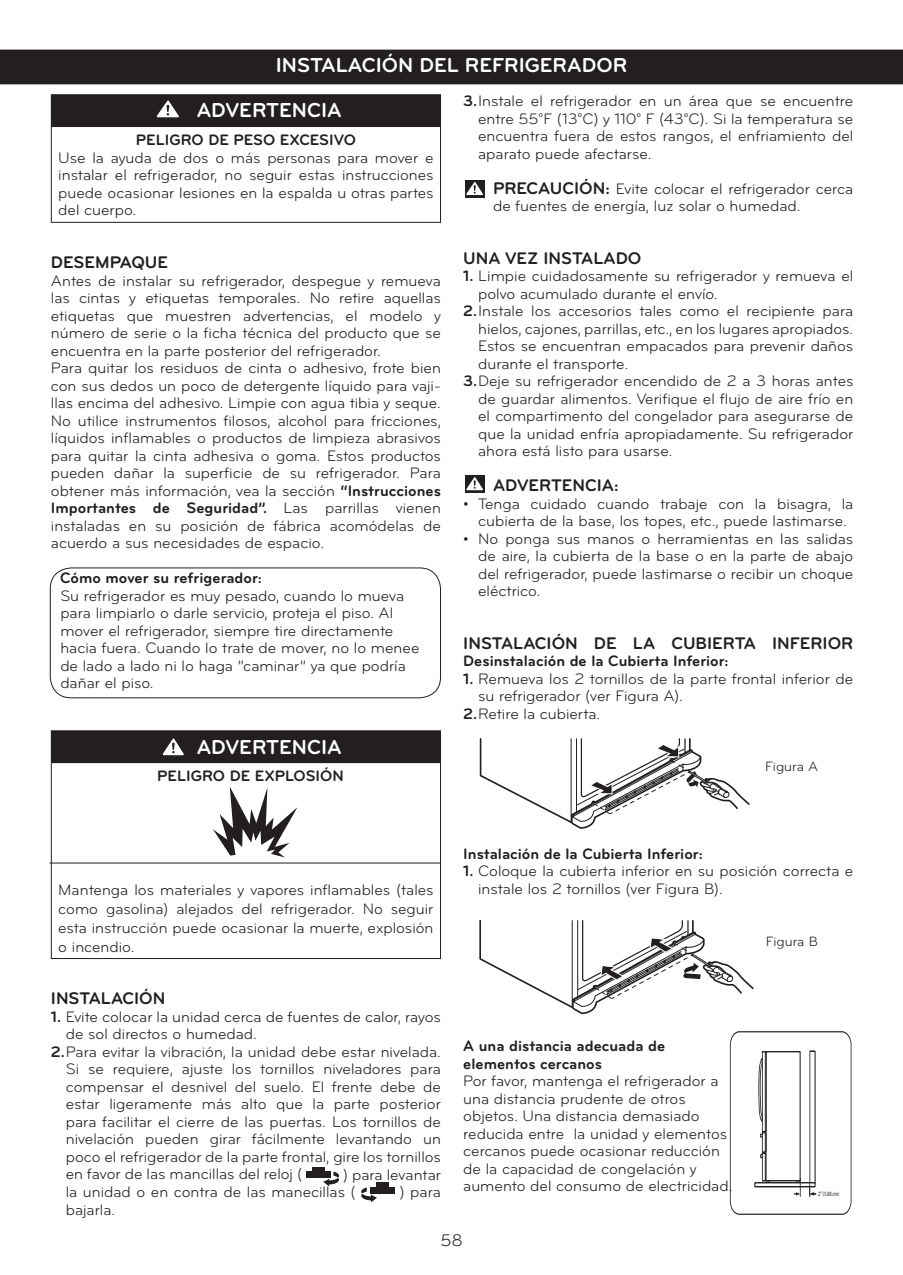
<style>
.page{position:relative;width:903px;height:1275px;background:#fff}
.page>*{position:absolute;margin:0;border:0;box-sizing:border-box;transform-origin:0 0}
.t1{font:700 21px "Bryant LG";color:#fff}
.t2{font:700 17.5px "Bryant LG";color:#231f20}
.t3{font:17.5px "Bryant LG";color:#231f20}
.t4{font:15.75px/17.5px "Bryant LG";color:#231f20}
.t5{font:700 15.75px/17.5px "Bryant LG";color:#231f20}
.t6{font:14px "Bryant LG";color:#231f20}
.t7{font:6.48px "Helvetica";color:#231f20;scale:.67 1}
.s1{font-weight:700}
.s2{font-weight:700;font-size:17.5px}
</style>
<div class="page">
<div style="left:0;top:50px;width:903px;height:34px;background:#231f20"></div>
<svg style="left:213px;top:787px;width:84px;height:70px"></svg>
<hr style="left:50px;top:863px;width:390px;height:1px;background:#231f20">
<svg style="left:479px;top:920px;width:275px;height:94px"></svg>
<svg style="left:479px;top:738px;width:271px;height:91px"></svg>
<div style="left:50px;top:567px;width:391px;height:131px;border:1px solid #231f20;border-radius:21px"></div>
<div style="left:465px;top:180px;width:19px;height:17px;background:#231f20"></div>
<svg style="left:466px;top:182px;width:17px;height:13px"></svg>
<svg style="left:465px;top:475px;width:19px;height:18px"></svg>
<svg style="left:466px;top:477px;width:17px;height:13px"></svg>
<div style="left:51px;top:95px;width:389px;height:32px;background:#231f20"></div>
<hr style="left:51px;top:94px;width:390px;height:1px;background:#231f20">
<hr style="left:440px;top:95px;width:1px;height:31px;background:#231f20">
<hr style="left:51px;top:126px;width:390px;height:1px;background:#231f20">
<hr style="left:51px;top:127px;width:1px;height:95px;background:#231f20">
<hr style="left:440px;top:127px;width:1px;height:95px;background:#231f20">
<hr style="left:51px;top:222px;width:390px;height:1px;background:#231f20">
<div style="left:51px;top:731px;width:389px;height:32px;background:#231f20"></div>
<hr style="left:51px;top:730px;width:390px;height:1px;background:#231f20">
<hr style="left:440px;top:731px;width:1px;height:31px;background:#231f20">
<hr style="left:51px;top:762px;width:390px;height:1px;background:#231f20">
<hr style="left:51px;top:763px;width:1px;height:195px;background:#231f20">
<hr style="left:440px;top:763px;width:1px;height:195px;background:#231f20">
<hr style="left:51px;top:958px;width:390px;height:1px;background:#231f20">
<svg style="left:323px;top:1171px;width:16px;height:15px"></svg>
<div style="left:306px;top:1171px;width:24px;height:6px;background:#231f20"></div>
<div style="left:312px;top:1167px;width:12px;height:7px;background:#231f20"></div>
<svg style="left:361px;top:1187px;width:16px;height:15px"></svg>
<div style="left:370px;top:1187px;width:24px;height:6px;background:#231f20"></div>
<div style="left:376px;top:1183px;width:12px;height:7px;background:#231f20"></div>
<svg style="left:162px;top:754px;width:22px;height:2px"></svg>
<svg style="left:163px;top:738px;width:21px;height:17px"></svg>
<div style="left:155px;top:98px;width:26px;height:22px;background:linear-gradient(to right,#231f20,#231f20)"></div>
<svg style="left:157px;top:100px;width:22px;height:17px"></svg>
<svg style="left:730px;top:1031px;width:121px;height:184px"></svg>
<h1 class="t1" style="left:276px;top:52px;width:353px">INSTALACIÓN DEL REFRIGERADOR</h1>
<h1 class="t1" style="left:197px;top:97px;width:147px">ADVERTENCIA</h1>
<p class="t5" style="left:136px;top:131px;width:221px">PELIGRO DE PESO EXCESIVO</p>
<p class="t4" style="left:58px;top:149px;width:377px;text-align:justify">Use la ayuda de dos o más personas para mover e instalar el refrigerador, no seguir estas instrucciones puede ocasionar lesiones en la espalda u otras partes del cuerpo.</p>
<p class="t2" style="left:51px;top:252px;width:119px">DESEMPAQUE</p>
<p class="t4" style="left:51px;top:272px;width:392px">Antes de instalar su refrigerador, despegue y remueva las cintas y etiquetas temporales. No retire aquellas etiquetas que muestren advertencias, el modelo y número de serie o la ficha técnica del producto que se encuentra en la parte posterior del refrigerador.<br>Para quitar los residuos de cinta o adhesivo, frote bien con sus dedos un poco de detergente líquido para vaji&shy;llas encima del adhesivo. Limpie con agua tibia y seque.<br>No utilice instrumentos filosos, alcohol para fricciones, líquidos inflamables o productos de limpieza abrasivos para quitar la cinta adhesiva o goma. Estos productos pueden dañar la superficie de su refrigerador. Para obtener más información, vea la sección <span class="s1">“Instrucciones Importantes de Seguridad”.</span> Las parrillas vienen instaladas en su posición de fábrica acomódelas de acuerdo a sus necesidades de espacio.</p>
<p class="t5" style="left:60px;top:569px;width:203px">Cómo mover su refrigerador:</p>
<p class="t4" style="left:60px;top:587px;width:361px">Su refrigerador es muy pesado, cuando lo mueva para limpiarlo o darle servicio, proteja el piso. Al mover el refrigerador, siempre tire directamente hacia fuera. Cuando lo trate de mover, no lo menee de lado a lado ni lo haga “caminar” ya que podría dañar el piso.</p>
<h1 class="t1" style="left:197px;top:733px;width:147px">ADVERTENCIA</h1>
<p class="t5" style="left:157px;top:767px;width:188px">PELIGRO DE EXPLOSIÓN</p>
<p class="t4" style="left:478px;top:92px;width:377px;text-align:justify;text-indent:-15px"><span class="s1">3.</span>Instale el refrigerador en un área que se encuentre entre 55°F (13°C) y 110° F (43°C). Si la temperatura se encuentra fuera de estos rangos, el enfriamiento del aparato puede afectarse.</p>
<p class="t4" style="left:493px;top:180px;width:362px"><span class="s2">PRECAUCIÓN:</span> Evite colocar el refrigerador cerca de fuentes de energía, luz solar o humedad.</p>
<p class="t2" style="left:463px;top:247px;width:180px">UNA VEZ INSTALADO</p>
<p class="t4" style="left:463px;top:267px;width:392px"><span class="s1">1.</span> Limpie cuidadosamente su refrigerador y remueva el</p>
<p class="t4" style="left:478px;top:285px;width:241px">polvo acumulado durante el envío.</p>
<p class="t4" style="left:463px;top:302px;width:391px"><span class="s1">2.</span>Instale los accesorios tales como el recipiente para</p>
<p class="t4" style="left:478px;top:320px;width:377px">hielos, cajones, parrillas, etc., en los lugares apropiados.</p>
<p class="t4" style="left:478px;top:337px;width:377px">Estos se encuentran empacados para prevenir daños</p>
<p class="t4" style="left:478px;top:355px;width:152px">durante el transporte.</p>
<p class="t4" style="left:463px;top:372px;width:392px"><span class="s1">3.</span>Deje su refrigerador encendido de 2 a 3 horas antes</p>
<p class="t4" style="left:478px;top:390px;width:377px">de guardar alimentos. Verifique el flujo de aire frío en</p>
<p class="t4" style="left:478px;top:407px;width:377px">el compartimento del congelador para asegurarse de</p>
<p class="t4" style="left:478px;top:425px;width:377px">que la unidad enfría apropiadamente. Su refrigerador</p>
<p class="t4" style="left:478px;top:442px;width:196px">ahora está listo para usarse.</p>
<p class="t2" style="left:493px;top:474px;width:127px">ADVERTENCIA:</p>
<p class="t4" style="left:463px;top:495px;width:392px;text-align:center">• Tenga cuidado cuando trabaje con la bisagra, la cubierta de la base, los topes, etc., puede lastimarse.</p>
<p class="t4" style="left:478px;top:530px;width:377px;text-align:justify;text-indent:-15px">• No ponga sus manos o herramientas en las salidas de aire, la cubierta de la base o en la parte de abajo del refrigerador, puede lastimarse o recibir un choque eléctrico.</p>
<p class="t2" style="left:463px;top:632px;width:392px">INSTALACIÓN DE LA CUBIERTA INFERIOR</p>
<p class="t5" style="left:463px;top:652px;width:267px">Desinstalación de la Cubierta Inferior:</p>
<p class="t4" style="left:463px;top:670px;width:391px"><span class="s1">1.</span> Remueva los 2 tornillos de la parte frontal inferior de</p>
<p class="t4" style="left:478px;top:687px;width:206px">su refrigerador (ver Figura A).</p>
<p class="t4" style="left:463px;top:705px;width:138px"><span class="s1">2.</span>Retire la cubierta.</p>
<p class="t6" style="left:765px;top:758px;width:54px">Figura A</p>
<p class="t4" style="left:58px;top:880px;width:377px;line-height:18.9px;text-align:justify">Mantenga los materiales y vapores inflamables (tales como gasolina) alejados del refrigerador. No seguir esta instrucción puede ocasionar la muerte, explosión o incendio.</p>
<p class="t2" style="left:51px;top:988px;width:116px">INSTALACIÓN</p>
<p class="t4" style="left:51px;top:1008px;width:392px"><span class="s1">1.</span> Evite colocar la unidad cerca de fuentes de calor, rayos</p>
<p class="t4" style="left:66px;top:1026px;width:193px">de sol directos o humedad.</p>
<p class="t4" style="left:51px;top:1043px;width:392px"><span class="s1">2.</span>Para evitar la vibración, la unidad debe estar nivelada.</p>
<p class="t4" style="left:66px;top:1061px;width:377px">Si se requiere, ajuste los tornillos niveladores para</p>
<p class="t4" style="left:66px;top:1078px;width:377px">compensar el desnivel del suelo. El frente debe de</p>
<p class="t4" style="left:66px;top:1096px;width:377px">estar ligeramente más alto que la parte posterior</p>
<p class="t4" style="left:66px;top:1113px;width:377px">para facilitar el cierre de las puertas. Los tornillos de</p>
<p class="t4" style="left:66px;top:1131px;width:377px">nivelación pueden girar fácilmente levantando un</p>
<p class="t4" style="left:66px;top:1148px;width:377px">poco el refrigerador de la parte frontal, gire los tornillos</p>
<p class="t4" style="left:66px;top:1166px;width:238px">en favor de las mancillas del reloj (</p>
<p class="t4" style="left:66px;top:1166px;width:377px;text-indent:277px">) para levantar la unidad o en contra de las manecillas (</p>
<p class="t4" style="left:400px;top:1183px;width:43px">) para</p>
<p class="t4" style="left:66px;top:1201px;width:51px">bajarla.</p>
<p class="t5" style="left:463px;top:845px;width:241px">Instalación de la Cubierta Inferior:</p>
<p class="t4" style="left:478px;top:862px;width:377px;text-indent:-15px"><span class="s1">1.</span> Coloque la cubierta inferior en su posición correcta e instale los 2 tornillos (ver Figura B).</p>
<p class="t6" style="left:766px;top:933px;width:54px">Figura B</p>
<p class="t5" style="left:463px;top:1037px;width:203px">A una distancia adecuada de elementos cercanos</p>
<p class="t4" style="left:463px;top:1072px;width:271px">Por favor, mantenga el refrigerador a una distancia prudente de otros objetos. Una distancia demasiado reducida entre la unidad y elementos cercanos puede ocasionar reducción de la capacidad de congelación y aumento del consumo de electricidad.</p>
<p class="t7" style="left:818px;top:1189px;width:33px">2" (5.08 cm)</p>
<p class="t3" style="left:440px;top:1230px;width:24px">58</p>
</div>
